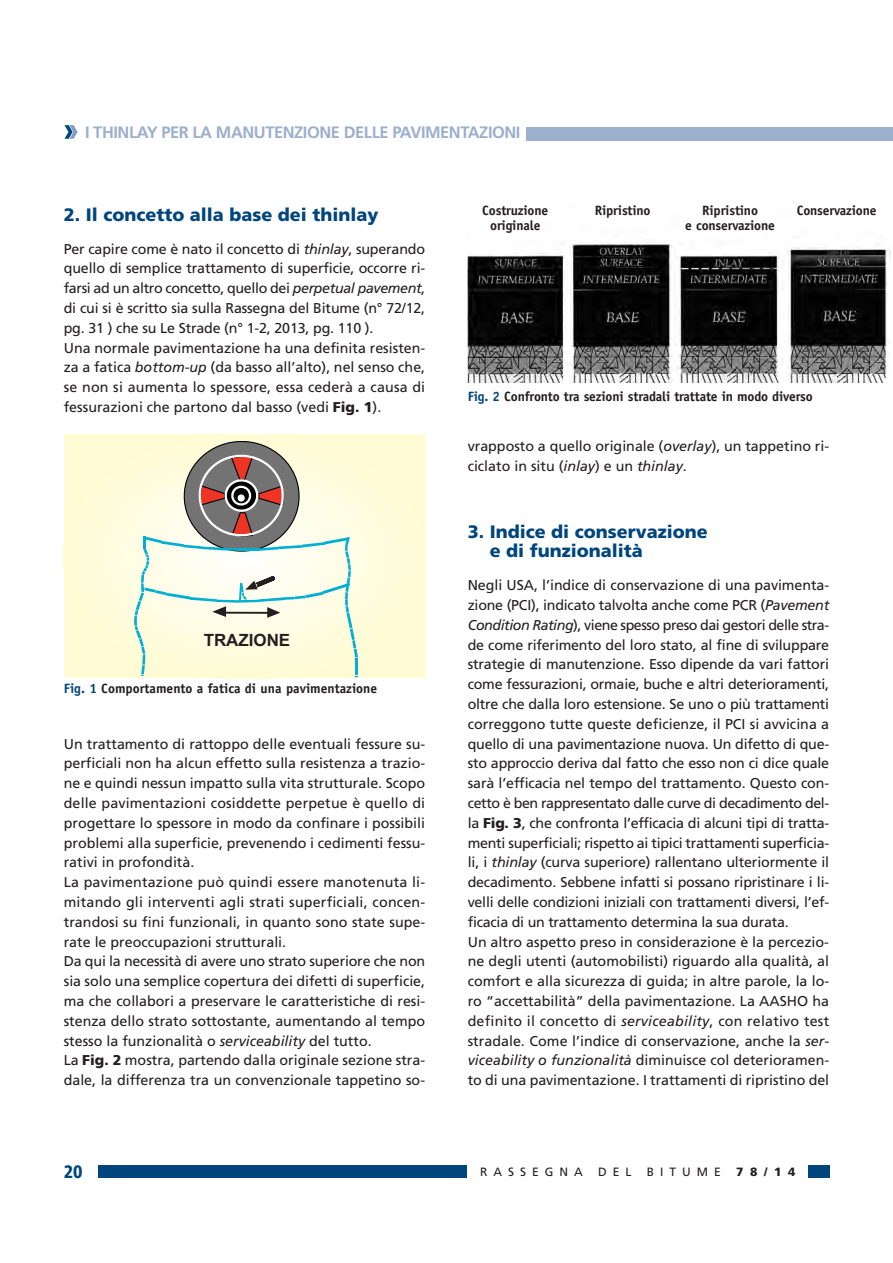
<style>
.page{position:relative;width:893px;height:1263px;background:#fff}
.page>*{position:absolute;margin:0;border:0;box-sizing:border-box;transform-origin:0 0}
.t1{font:900 18px/19.8px "Frutiger";color:#00467d}
.t2{font:900 condensed 18px "Frutiger";color:#00467d}
.t3{font:700 16.95px "Arial";letter-spacing:-.005em;color:#231f20}
.t4{font:700 16.5px "Frutiger";letter-spacing:-.03em;color:#9cafcd}
.t5{font:14.25px/19.8px "Frutiger";color:#231f20}
.t6{font:700 13.5px/15px "Officina Sans";letter-spacing:-.01em;color:#231f20;text-align:center}
.t7{font:12px "Frutiger";letter-spacing:.5em;color:#231f20}
.t8{font:900 12px "Frutiger";color:#231f20}
.s1{font-style:italic}
.s2{font-weight:900}
.s3{color:#00467d}
</style>
<div class="page">
<div style="left:98px;top:1165px;width:731px;height:13px;background:#00467d"></div>
<div style="left:468px;top:1161px;width:340px;height:24px;background:#fff"></div>
<div style="left:64px;top:434px;width:361px;height:244px;background:#fffcd6"></div>
<svg style="left:134px;top:441px;width:224px;height:236px"></svg>
<img style="left:468px;top:241px;width:423px;height:142px">
<div style="left:526px;top:128px;width:367px;height:13px;background:#9cafcd"></div>
<svg style="left:65px;top:125px;width:13px;height:14px"></svg>
<p class="t4" style="left:85px;top:124px;width:437px">I THINLAY PER LA MANUTENZIONE DELLE PAVIMENTAZIONI</p>
<p class="t1" style="left:64px;top:205px;width:316px">2. Il concetto alla base dei thinlay</p>
<p class="t5" style="left:64px;top:239px;width:363px">Per capire come è nato il concetto di <span class="s1">thinlay</span>, superando quello di semplice trattamento di superficie, occorre ri&shy;farsi ad un altro concetto, quello dei <span class="s1">perpetual pavement</span>, di cui si è scritto sia sulla Rassegna del Bitume (n° 72/12, pg. 31 ) che su Le Strade (n° 1-2, 2013, pg. 110 ).<br>Una normale pavimentazione ha una definita resisten&shy;za a fatica <span class="s1">bottom-up</span> (da basso all’alto), nel senso che, se non si aumenta lo spessore, essa cederà a causa di fessurazioni che partono dal basso (vedi <span class="s2">Fig. 1</span>).</p>
<p class="t3" style="left:204px;top:630px;width:88px">TRAZIONE</p>
<p class="t6" style="left:64px;top:683px;width:315px"><span class="s3">Fig. 1</span> Comportamento a fatica di una pavimentazione</p>
<p class="t5" style="left:64px;top:734px;width:363px">Un trattamento di rattoppo delle eventuali fessure su&shy;perficiali non ha alcun effetto sulla resistenza a trazio&shy;ne e quindi nessun impatto sulla vita strutturale. Scopo delle pavimentazioni cosiddette perpetue è quello di progettare lo spessore in modo da confinare i possibili problemi alla superficie, prevenendo i cedimenti fessu&shy;rativi in profondità.<br>La pavimentazione può quindi essere manotenuta li&shy;mitando gli interventi agli strati superficiali, concen&shy;trandosi su fini funzionali, in quanto sono state supe&shy;rate le preoccupazioni strutturali.<br>Da qui la necessità di avere uno strato superiore che non sia solo una semplice copertura dei difetti di superficie, ma che collabori a preservare le caratteristiche di resi&shy;stenza dello strato sottostante, aumentando al tempo stesso la funzionalità o <span class="s1">serviceability</span> del tutto.<br>La <span class="s2">Fig. 2</span> mostra, partendo dalla originale sezione stra&shy;dale, la differenza tra un convenzionale tappetino so-</p>
<p class="t6" style="left:482px;top:204px;width:68px">Costruzione originale</p>
<p class="t6" style="left:595px;top:204px;width:57px">Ripristino</p>
<p class="t6" style="left:685px;top:204px;width:91px">Ripristino<br>e conservazione</p>
<p class="t6" style="left:797px;top:204px;width:81px">Conservazione</p>
<p class="t6" style="left:468px;top:391px;width:346px"><span class="s3">Fig. 2</span> Confronto tra sezioni stradali trattate in modo diverso</p>
<p class="t5" style="left:468px;top:436px;width:363px;line-height:20.5px">vrapposto a quello originale (<span class="s1">overlay</span>), un tappetino ri&shy;ciclato in situ (<span class="s1">inlay</span>) e un <span class="s1">thinlay</span>.</p>
<p class="t1" style="left:490px;top:522px;width:220px;text-indent:-22px">3. Indice di conservazione e di funzionalità</p>
<p class="t5" style="left:468px;top:576px;width:363px">Negli USA, l’indice di conservazione di una pavimenta&shy;zione (PCI), indicato talvolta anche come PCR (<span class="s1">Pavement Condition Rating</span>), viene spesso preso dai gestori delle stra&shy;de come riferimento del loro stato, al fine di sviluppare strategie di manutenzione. Esso dipende da vari fattori come fessurazioni, ormaie, buche e altri deterioramenti, oltre che dalla loro estensione. Se uno o più trattamenti correggono tutte queste deficienze, il PCI si avvicina a quello di una pavimentazione nuova. Un difetto di que&shy;sto approccio deriva dal fatto che esso non ci dice quale sarà l’efficacia nel tempo del trattamento. Questo con&shy;cetto è ben rappresentato dalle curve di decadimento del&shy;la <span class="s2">Fig. 3</span>, che confronta l’efficacia di alcuni tipi di tratta&shy;menti superficiali; rispetto ai tipici trattamenti superficia&shy;li, i <span class="s1">thinlay</span> (curva superiore) rallentano ulteriormente il decadimento. Sebbene infatti si possano ripristinare i li&shy;velli delle condizioni iniziali con trattamenti diversi, l’ef&shy;ficacia di un trattamento determina la sua durata.<br>Un altro aspetto preso in considerazione è la percezio&shy;ne degli utenti (automobilisti) riguardo alla qualità, al comfort e alla sicurezza di guida; in altre parole, la lo&shy;ro “accettabilità” della pavimentazione. La AASHO ha definito il concetto di <span class="s1">serviceability</span>, con relativo test stradale. Come l’indice di conservazione, anche la <span class="s1">ser&shy;viceability o funzionalità</span> diminuisce col deterioramen&shy;to di una pavimentazione. I trattamenti di ripristino del</p>
<p class="t2" style="left:64px;top:1165px;width:20px">20</p>
<p class="t7" style="left:480px;top:1166px;width:104px">RASSEGNA</p>
<p class="t7" style="left:598px;top:1166px;width:35px">DEL</p>
<p class="t7" style="left:647px;top:1166px;width:76px">BITUME</p>
<p class="t8" style="left:736px;top:1166px;width:61px">78/14</p>
</div>
